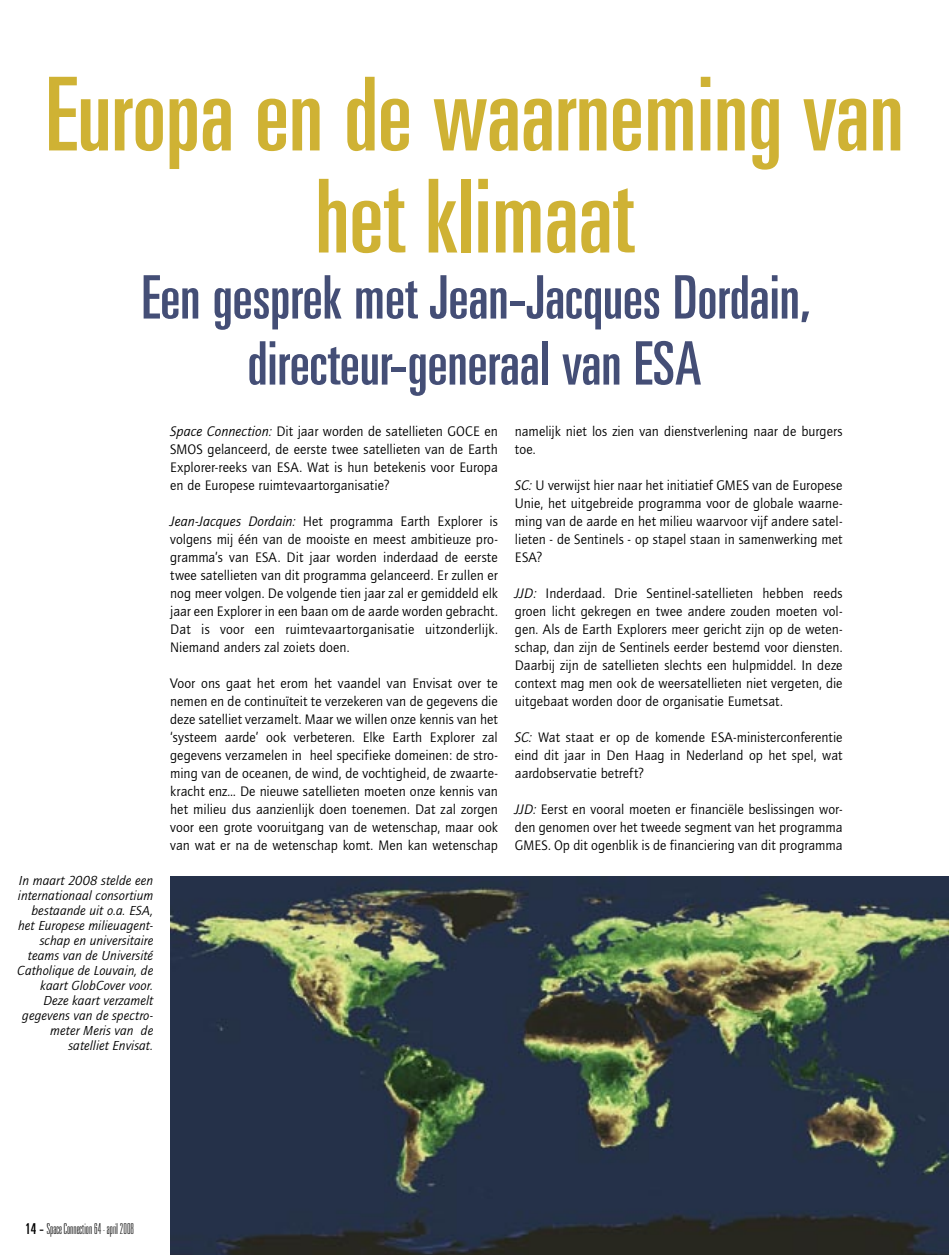
<style>
.page{position:relative;width:949px;height:1255px;background:#fff}
.page>*{position:absolute;margin:0;border:0;box-sizing:border-box;transform-origin:0 0}
.Titel{font:ultra-condensed 102px/102px "Univers LT Std";color:#cfb234;text-align:center}
.Titel-2{font:ultra-condensed 60px "Univers LT Std";color:#444e76}
.Normaal{font:100 ultra-condensed 15px "Univers LT Std";color:#000;scale:1.05 1}
.Brood{font:14.25px/18px "Quay Sans";color:#000;text-align:justify}
.Bijschrift{font:italic 13.5px/15px "Quay Sans";letter-spacing:.005em;color:#000;text-align:right}
.s1{font-style:italic}
.s2{font-weight:400}
</style>
<div class="page">
<img style="left:170px;top:876px;width:778px;height:378px">
<p class="Titel" style="left:45px;top:63px;width:859px">Europa en de waarneming van het klimaat</p>
<p class="Titel-2" style="left:141px;top:263px;width:670px">Een gesprek met Jean-Jacques Dordain,</p>
<p class="Titel-2" style="left:247px;top:329px;width:455px">directeur-generaal van ESA</p>
<p class="Brood" style="left:170px;top:422px;width:329px"><span class="s1">Space Connection:</span> Dit jaar worden de satellieten GOCE en SMOS gelanceerd, de eerste twee satellieten van de Earth Explorer-reeks van ESA. Wat is hun betekenis voor Europa en de Europese ruimtevaartorganisatie?</p>
<p class="Brood" style="left:170px;top:512px;width:329px"><span class="s1">Jean-Jacques Dordain:</span> Het programma Earth Explorer is volgens mij één van de mooiste en meest ambitieuze pro&shy;gramma’s van ESA. Dit jaar worden inderdaad de eerste twee satellieten van dit programma gelanceerd. Er zullen er nog meer volgen. De volgende tien jaar zal er gemiddeld elk jaar een Explorer in een baan om de aarde worden gebracht.<br>Dat is voor een ruimtevaartorganisatie uitzonderlijk.<br>Niemand anders zal zoiets doen.</p>
<p class="Brood" style="left:170px;top:674px;width:329px">Voor ons gaat het erom het vaandel van Envisat over te nemen en de continuïteit te verzekeren van de gegevens die deze satelliet verzamelt. Maar we willen onze kennis van het ‘systeem aarde’ ook verbeteren. Elke Earth Explorer zal gegevens verzamelen in heel specifieke domeinen: de stro&shy;ming van de oceanen, de wind, de vochtigheid, de zwaarte&shy;kracht enz… De nieuwe satellieten moeten onze kennis van het milieu dus aanzienlijk doen toenemen. Dat zal zorgen voor een grote vooruitgang van de wetenschap, maar ook van wat er na de wetenschap komt. Men kan wetenschap</p>
<p class="Brood" style="left:514px;top:422px;width:329px">namelijk niet los zien van dienstverlening naar de burgers toe.</p>
<p class="Brood" style="left:514px;top:476px;width:329px"><span class="s1">SC:</span> U verwijst hier naar het initiatief GMES van de Europese Unie, het uitgebreide programma voor de globale waarne&shy;ming van de aarde en het milieu waarvoor vijf andere satel&shy;lieten - de Sentinels - op stapel staan in samenwerking met ESA?</p>
<p class="Brood" style="left:514px;top:584px;width:329px"><span class="s1">JJD:</span> Inderdaad. Drie Sentinel-satellieten hebben reeds groen licht gekregen en twee andere zouden moeten vol&shy;gen. Als de Earth Explorers meer gericht zijn op de weten&shy;schap, dan zijn de Sentinels eerder bestemd voor diensten.<br>Daarbij zijn de satellieten slechts een hulpmiddel. In deze context mag men ook de weersatellieten niet vergeten, die uitgebaat worden door de organisatie Eumetsat.</p>
<p class="Brood" style="left:514px;top:728px;width:329px"><span class="s1">SC:</span> Wat staat er op de komende ESA-ministerconferentie eind dit jaar in Den Haag in Nederland op het spel, wat aardobservatie betreft?</p>
<p class="Brood" style="left:514px;top:800px;width:329px"><span class="s1">JJD:</span> Eerst en vooral moeten er financiële beslissingen wor&shy;den genomen over het tweede segment van het programma GMES. Op dit ogenblik is de financiering van dit programma</p>
<p class="Bijschrift" style="left:17px;top:872px;width:137px">In maart 2008 stelde een internationaal consortium bestaande uit o.a. ESA, het Europese milieuagent&shy;schap en universitaire teams van de Université<br>Catholique de Louvain, de kaart GlobCover voor.<br>Deze kaart verzamelt gegevens van de spectro&shy;meter Meris van de</p>
<p class="Bijschrift" style="left:68px;top:1037px;width:86px">satelliet Envisat.</p>
<p class="Normaal" style="left:25px;top:1220px;width:105px"><span class="s2">14 -</span> Space Connection 64 - april 2008</p>
</div>
